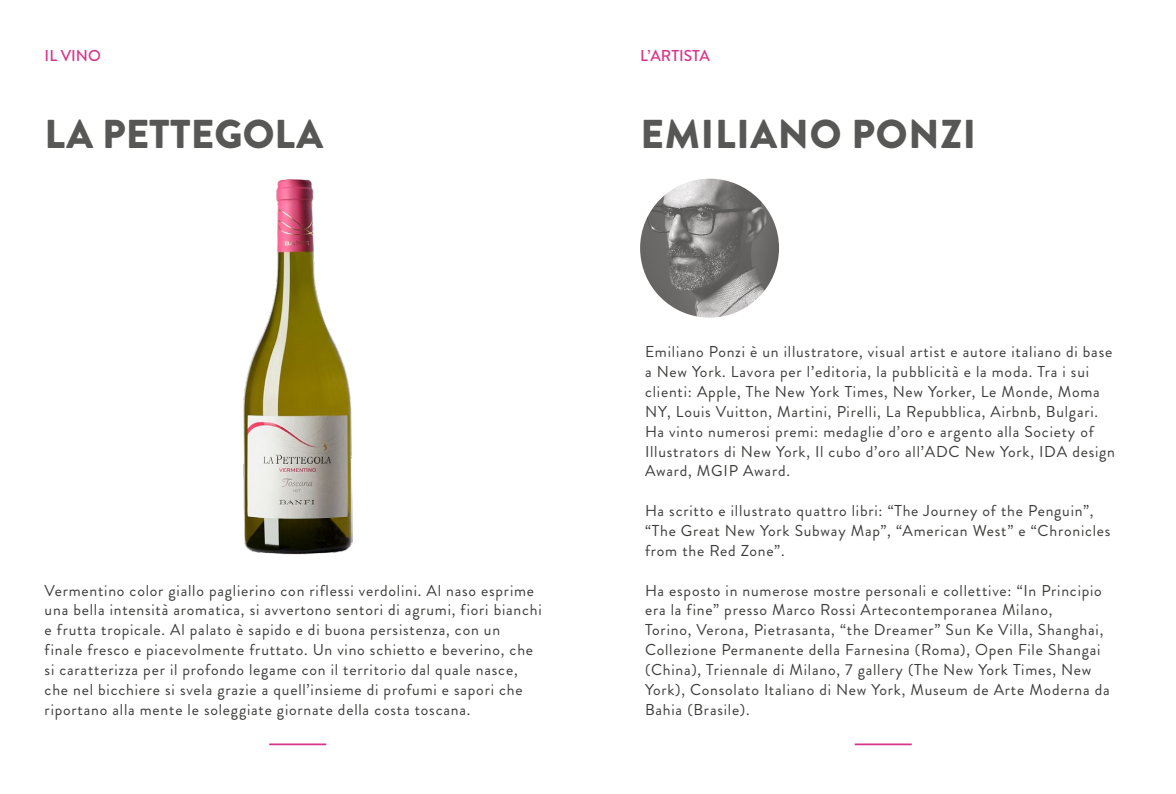
<style>
.page{position:relative;width:1176px;height:794px;background:#fff}
.page>*{position:absolute;margin:0;border:0;box-sizing:border-box;transform-origin:0 0}
.t1{font:900 40.25px "Brandon Grotesque";letter-spacing:.02em;color:#575756}
.t2{font:900 40.25px "Brandon Grotesque";color:#575756}
.t3{font:15.75px/19.8px "Brandon Grotesque";letter-spacing:.05em;color:#3c3c3b}
.t4{font:500 15.75px "Brandon Grotesque";color:#d6338a}
</style>
<div class="page">
<hr style="left:269px;top:743px;width:57px;height:2px;background:#d6338a">
<img style="left:243px;top:180px;width:109px;height:374px">
<hr style="left:854px;top:743px;width:58px;height:2px;background:#d6338a">
<img style="left:640px;top:179px;width:139px;height:138px;border-radius:69px">
<p class="t4" style="left:45px;top:44px;width:58px">IL VINO</p>
<p class="t4" style="left:640px;top:44px;width:71px">L’ARTISTA</p>
<h1 class="t2" style="left:45px;top:105px;width:280px">LA PETTEGOLA</h1>
<h1 class="t1" style="left:640px;top:105px;width:337px">EMILIANO PONZI</h1>
<p class="t3" style="left:45px;top:580px;width:499px">Vermentino color giallo paglierino con riflessi verdolini. Al naso esprime una bella intensità aromatica, si avvertono sentori di agrumi, fiori bianchi e frutta tropicale. Al palato è sapido e di buona persistenza, con un<br>finale fresco e piacevolmente fruttato. Un vino schietto e beverino, che si caratterizza per il profondo legame con il territorio dal quale nasce, che nel bicchiere si svela grazie a quell’insieme di profumi e sapori che riportano alla mente le soleggiate giornate della costa toscana.</p>
<p class="t3" style="left:645px;top:342px;width:471px">Emiliano Ponzi è un illustratore, visual artist e autore italiano di base a New York. Lavora per l’editoria, la pubblicità e la moda. Tra i sui clienti: Apple, The New York Times, New Yorker, Le Monde, Moma NY, Louis Vuitton, Martini, Pirelli, La Repubblica, Airbnb, Bulgari.<br>Ha vinto numerosi premi: medaglie d’oro e argento alla Society of Illustrators di New York, Il cubo d’oro all’ADC New York, IDA design Award, MGIP Award.</p>
<p class="t3" style="left:645px;top:501px;width:467px">Ha scritto e illustrato quattro libri: “The Journey of the Penguin”, “The Great New York Subway Map”, “American West” e “Chronicles from the Red Zone”.</p>
<p class="t3" style="left:645px;top:580px;width:466px">Ha esposto in numerose mostre personali e collettive: “In Principio era la fine” presso Marco Rossi Artecontemporanea Milano,<br>Torino, Verona, Pietrasanta, “the Dreamer” Sun Ke Villa, Shanghai, Collezione Permanente della Farnesina (Roma), Open File Shangai (China), Triennale di Milano, 7 gallery (The New York Times, New York), Consolato Italiano di New York, Museum de Arte Moderna da Bahia (Brasile).</p>
</div>
